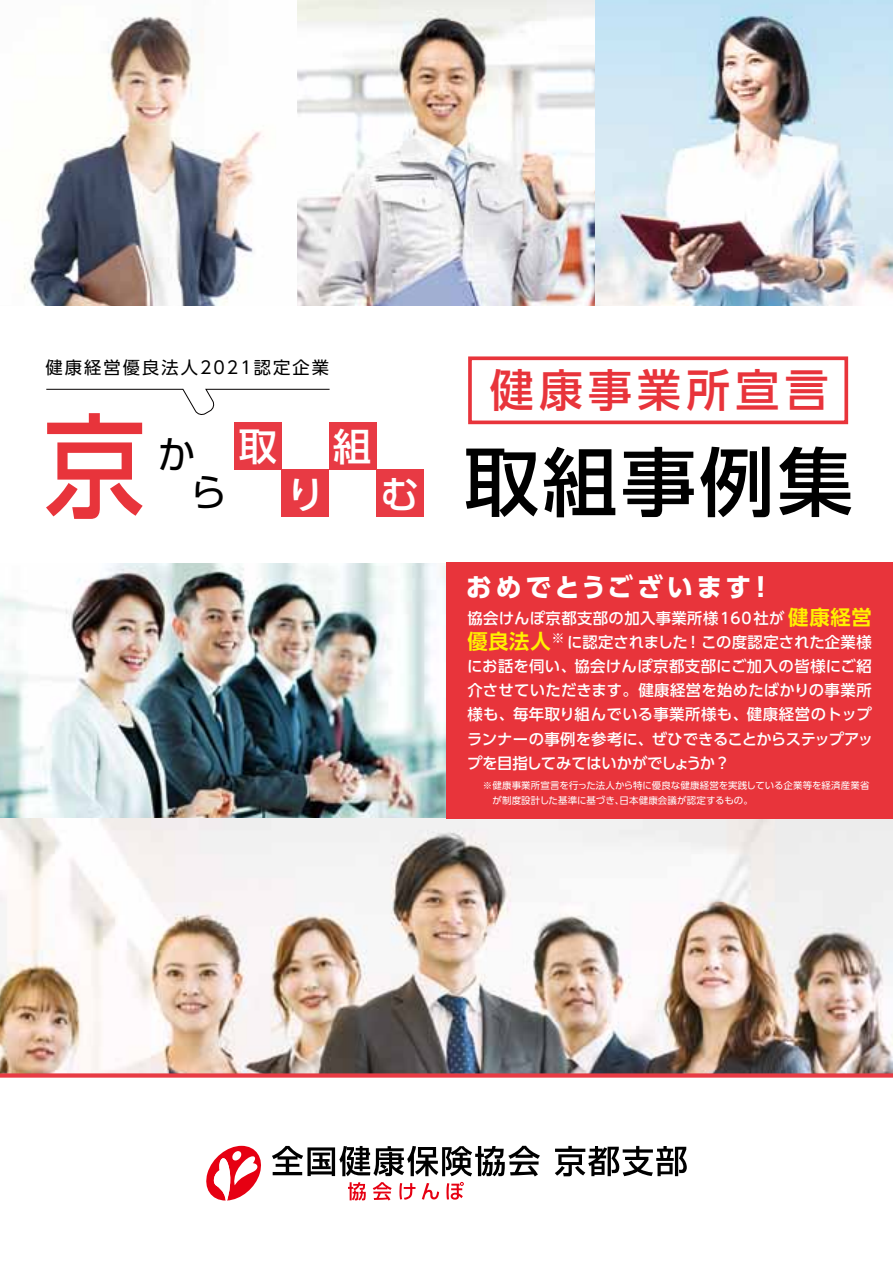
<style>
.page{position:relative;width:893px;height:1263px;background:#fff}
.page>*{position:absolute;margin:0;border:0;box-sizing:border-box;transform-origin:0 0}
.t1{font:500 111.9px "UD Shin Go Pro";color:#e8343b;scale:.91 1}
.t2{font:500 75px "UD Shin Go Pro";letter-spacing:.045em;color:#000}
.t3{font:500 44.7px "UD Shin Go Pro";letter-spacing:.12em;color:#e8343b}
.t4{font:500 38.25px "UD Shin Go Pro";color:#fff}
.t5{font:38.25px/38.5px "UD Shin Go Pro";color:#000}
.t6{font:700 25.8px "UD Shin Go Pro";letter-spacing:.13em;color:#fff}
.t7{font:17.25px "UD Shin Go Pro";letter-spacing:.12em;color:#000}
.t8{font:500 15.3px/24.2px "UD Shin Go Pro";letter-spacing:-.015em;color:#fff;text-align:justify}
.t9{font:9.45px/14.9px "UD Shin Go Pro";letter-spacing:.015em;color:#fff}
.s1{font-family:"UD Shin Go Pro De";font-weight:700;font-size:20.25px;color:#fff100}
</style>
<div class="page">
<img style="left:0;top:563px;width:446px;height:256px">
<img style="left:23px;top:0;width:870px;height:306px">
<img style="left:0;top:819px;width:893px;height:254px">
<div style="left:446px;top:562px;width:447px;height:257px;background:#e8343b"></div>
<div style="left:0;top:1073px;width:893px;height:5px;background:#e83b44"></div>
<div style="left:234px;top:422px;width:48px;height:48px;background:#e83a44"></div>
<div style="left:282px;top:470px;width:47px;height:47px;background:#e83a44"></div>
<div style="left:329px;top:422px;width:47px;height:48px;background:#e83a44"></div>
<div style="left:376px;top:470px;width:47px;height:47px;background:#e83a44"></div>
<div style="left:468px;top:356px;width:380px;height:68px;border:4px solid #e8343b"></div>
<svg style="left:46px;top:388px;width:284px;height:27px"></svg>
<svg style="left:272px;top:1146px;width:268px;height:30px"></svg>
<svg style="left:555px;top:1146px;width:132px;height:30px"></svg>
<svg style="left:206px;top:1146px;width:55px;height:54px"></svg>
<svg style="left:348px;top:1182px;width:18px;height:18px"></svg>
<svg style="left:373px;top:1182px;width:19px;height:18px"></svg>
<svg style="left:399px;top:1183px;width:16px;height:17px"></svg>
<svg style="left:422px;top:1183px;width:17px;height:17px"></svg>
<svg style="left:446px;top:1182px;width:18px;height:18px"></svg>
<svg style="left:892px;top:0;width:1px;height:13px"></svg>
<p class="t7" style="left:45px;top:354px;width:285px">健康経営優良法人2021認定企業</p>
<h1 class="t1" style="left:44px;top:375px;width:113px">京</h1>
<h3 class="t5" style="left:189px;top:434px;width:35px;text-indent:-32px">から</h3>
<h3 class="t4" style="left:239px;top:415px;width:40px">取</h3>
<h3 class="t4" style="left:286px;top:463px;width:40px">り</h3>
<h3 class="t4" style="left:333px;top:415px;width:40px">組</h3>
<h3 class="t4" style="left:380px;top:463px;width:40px">む</h3>
<h3 class="t3" style="left:490px;top:354px;width:340px">健康事業所宣言</h3>
<h2 class="t2" style="left:464px;top:421px;width:390px">取組事例集</h2>
<h3 class="t6" style="left:466px;top:566px;width:309px">おめでとうございます！</h3>
<p class="t8" style="left:467px;top:606px;width:408px">協会けんぽ京都支部の加入事業所様160社が<span class="s1">健康経営優良法人</span><sup>※</sup> に認定されました！この度認定された企業様にお話を伺い、協会けんぽ京都支部にご加入の皆様にご紹介させていただきます。健康経営を始めたばかりの事業所様も、毎年取り組んでいる事業所様も、健康経営のトップランナーの事例を参考に、ぜひできることからステップアップを目指してみてはいかがでしょうか？</p>
<p class="t9" style="left:483px;top:778px;width:388px">※健康事業所宣言を行った法人から特に優良な健康経営を実践している企業等を経済産業省　が制度設計した基準に基づき、日本健康会議が認定するもの。</p>
</div>
